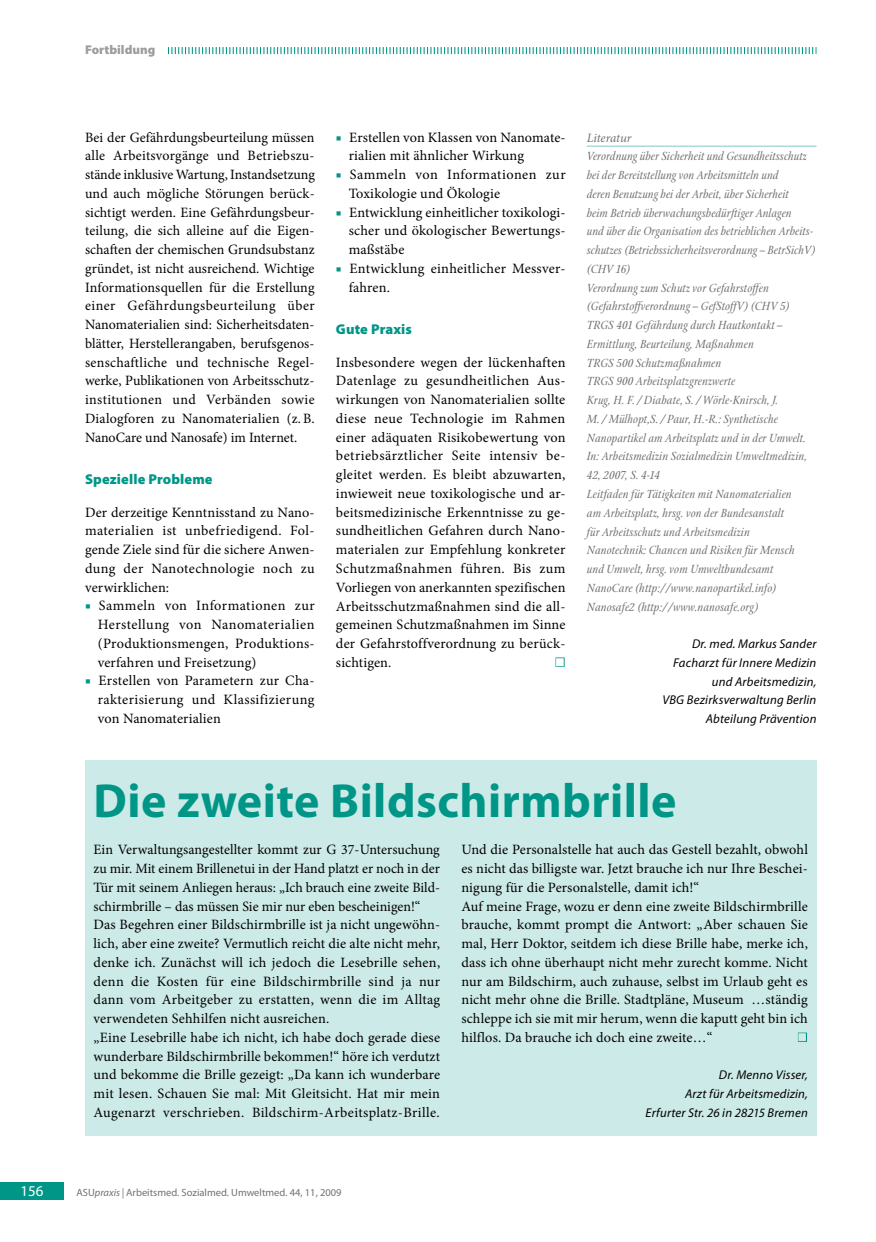
<style>
.page{position:relative;width:876px;height:1242px;background:#fff}
.page>*{position:absolute;margin:0;border:0;box-sizing:border-box;transform-origin:0 0}
.t1{font:700 48px "Myriad Pro";letter-spacing:.01em;color:#009687}
.t2{font:27px "Minion Pro";color:#fff}
.t3{font:27px "Minion Pro";color:#cceae7}
.t4{font:15px "Myriad Pro";color:#fff}
.t5{font:14.25px/18.8px "Minion Pro";letter-spacing:.01em;color:#000;text-align:justify}
.t6{font:900 14.25px "Myriad Pro";letter-spacing:.01em;color:#009687}
.t7{font:italic 12.75px/18.8px "Stone Print";letter-spacing:.005em;color:#707173}
.t8{font:italic 12.75px/18.8px "Myriad Pro";letter-spacing:.015em;color:#000;text-align:right}
.t9{font:900 12.75px "Myriad Pro";color:#9c9d9f}
.t10{font:italic 12.75px "Minion Pro";letter-spacing:-.01em;color:#707173}
.t11{font:10.5px "Myriad Pro";color:#707173}
.s1{font-style:italic;color:#009687}
.s2{font-style:italic}
</style>
<div class="page">
<div style="left:0;top:1182px;width:64px;height:17px;background:#009687"></div>
<div style="left:85px;top:760px;width:731px;height:375px;background:#cceae7"></div>
<div style="left:555px;top:657px;width:10px;height:10px;border:2px solid #009687"></div>
<hr style="left:587px;top:146px;width:229px;height:1px;background:#80cbc3">
<div style="left:798px;top:1032px;width:9px;height:10px;border:2px solid #009687"></div>
<svg style="left:168px;top:47px;width:648px;height:7px"></svg>
<p class="t9" style="left:85px;top:41px;width:72px">Fortbildung</p>
<p class="t5" style="left:85px;top:128px;width:231px">Bei der Gefährdungsbeurteilung müssen alle Arbeitsvorgänge und Betriebszu&shy;stände inklusive Wartung, Instandsetzung und auch mögliche Störungen berück&shy;sichtigt werden. Eine Gefährdungsbeur&shy;teilung, die sich alleine auf die Eigen&shy;schaften der chemischen Grundsubstanz gründet, ist nicht ausreichend. Wichtige Informationsquellen für die Erstellung einer Gefährdungsbeurteilung über Nanomaterialien sind: Sicherheitsdaten&shy;blätter, Herstellerangaben, berufsgenos&shy;senschaftliche und technische Regel&shy;werke, Publikationen von Arbeitsschutz&shy;institutionen und Verbänden sowie Dialogforen zu Nanomaterialien (z. B.<br>NanoCare und Nanosafe) im Internet.</p>
<p class="t6" style="left:85px;top:470px;width:129px">Spezielle Probleme</p>
<p class="t5" style="left:85px;top:503px;width:231px">Der derzeitige Kenntnisstand zu Nano&shy;materialien ist unbefriedigend. Fol&shy;gende Ziele sind für die sichere Anwen&shy;dung der Nanotechnologie noch zu verwirklichen:</p>
<p class="t5" style="left:98px;top:596px;width:218px;text-indent:-13px"><span class="s1">■</span> Sammeln von Informationen zur Herstellung von Nanomaterialien (Produktionsmengen, Produktions&shy;verfahren und Freisetzung)</p>
<p class="t5" style="left:98px;top:671px;width:218px;text-indent:-13px"><span class="s1">■</span> Erstellen von Parametern zur Cha&shy;rakterisierung und Klassifizierung von Nanomaterialien</p>
<p class="t5" style="left:349px;top:128px;width:218px;text-indent:-13px"><span class="s1">■</span> Erstellen von Klassen von Nanomate&shy;rialien mit ähnlicher Wirkung</p>
<p class="t5" style="left:349px;top:165px;width:218px;text-indent:-13px"><span class="s1">■</span> Sammeln von Informationen zur<br>Toxikologie und Ökologie</p>
<p class="t5" style="left:349px;top:203px;width:218px;text-indent:-13px"><span class="s1">■</span> Entwicklung einheitlicher toxikologi&shy;scher und ökologischer Bewertungs&shy;maßstäbe</p>
<p class="t5" style="left:349px;top:259px;width:218px;text-indent:-13px"><span class="s1">■</span> Entwicklung einheitlicher Messver&shy;fahren.</p>
<p class="t6" style="left:336px;top:320px;width:78px">Gute Praxis</p>
<p class="t5" style="left:336px;top:353px;width:231px">Insbesondere wegen der lückenhaften Datenlage zu gesundheitlichen Aus&shy;wirkungen von Nanomaterialien sollte diese neue Technologie im Rahmen einer adäquaten Risikobewertung von betriebsärztlicher Seite intensiv be&shy;gleitet werden. Es bleibt abzuwarten, inwieweit neue toxikologische und ar&shy;beitsmedizinische Erkenntnisse zu ge&shy;sundheitlichen Gefahren durch Nano&shy;materialen zur Empfehlung konkreter Schutzmaßnahmen führen. Bis zum Vorliegen von anerkannten spezifischen Arbeitsschutzmaßnahmen sind die all&shy;gemeinen Schutzmaßnahmen im Sinne der Gefahrstoffverordnung zu berück&shy;sichtigen.</p>
<h2 class="t2" style="left:555px;top:642px;width:12px">■</h2>
<p class="t10" style="left:587px;top:129px;width:46px">Literatur</p>
<p class="t7" style="left:587px;top:147px;width:230px">Verordnung über Sicherheit und Gesundheitsschutz bei der Bereitstellung von Arbeitsmitteln und<br>deren Benutzung bei der Arbeit, über Sicherheit<br>beim Betrieb überwachungsbedürftiger Anlagen<br>und über die Organisation des betrieblichen Arbeits&shy;schutzes (Betriebssicherheitsverordnung – BetrSichV) (CHV 16)<br>Verordnung zum Schutz vor Gefahrstoffen (Gefahrstoffverordnung – GefStoffV) (CHV 5)<br>TRGS 401 Gefährdung durch Hautkontakt – Ermittlung, Beurteilung, Maßnahmen<br>TRGS 500 Schutzmaßnahmen<br>TRGS 900 Arbeitsplatzgrenzwerte<br>Krug, H. F. /Diabate, S. / Wörle-Knirsch, J.<br>M. / Mülhopt,S. / Paur, H.-R.: Synthetische Nanopartikel am Arbeitsplatz und in der Umwelt.<br>In: Arbeitsmedizin Sozialmedizin Umweltmedizin, 42, 2007, S. 4-14<br>Leitfaden für Tätigkeiten mit Nanomaterialien<br>am Arbeitsplatz, hrsg. von der Bundesanstalt<br>für Arbeitsschutz und Arbeitsmedizin<br>Nanotechnik: Chancen und Risiken für Mensch<br>und Umwelt, hrsg. vom Umweltbundesamt NanoCare (http://www.nanopartikel.info)<br>Nanosafe2 (http://www.nanosafe.org)</p>
<p class="t8" style="left:662px;top:634px;width:155px">Dr. med. Markus Sander<br>Facharzt für Innere Medizin und Arbeitsmedizin,<br>VBG Bezirksverwaltung Berlin<br>Abteilung Prävention</p>
<h1 class="t1" style="left:94px;top:769px;width:584px">Die zweite Bildschirmbrille</h1>
<p class="t5" style="left:94px;top:840px;width:348px;text-align:left">Ein Verwaltungsangestellter kommt zur G 37-Untersuchung zu mir. Mit einem Brillenetui in der Hand platzt er noch in der Tür mit seinem Anliegen heraus: „Ich brauch eine zweite Bild&shy;schirmbrille – das müssen Sie mir nur eben bescheinigen!“ Das Begehren einer Bildschirmbrille ist ja nicht ungewöhn&shy;lich, aber eine zweite? Vermutlich reicht die alte nicht mehr, denke ich. Zunächst will ich jedoch die Lesebrille sehen, denn die Kosten für eine Bildschirmbrille sind ja nur dann vom Arbeitgeber zu erstatten, wenn die im Alltag verwendeten Sehhilfen nicht ausreichen.<br>„Eine Lesebrille habe ich nicht, ich habe doch gerade diese wunderbare Bildschirmbrille bekommen!“ höre ich verdutzt und bekomme die Brille gezeigt: „Da kann ich wunderbare mit lesen. Schauen Sie mal: Mit Gleitsicht. Hat mir mein Augenarzt verschrieben. Bildschirm-Arbeitsplatz-Brille.</p>
<p class="t5" style="left:461px;top:840px;width:348px;text-align:left">Und die Personalstelle hat auch das Gestell bezahlt, obwohl es nicht das billigste war. Jetzt brauche ich nur Ihre Beschei&shy;nigung für die Personalstelle, damit ich!“<br>Auf meine Frage, wozu er denn eine zweite Bildschirmbrille brauche, kommt prompt die Antwort: „Aber schauen Sie mal, Herr Doktor, seitdem ich diese Brille habe, merke ich, dass ich ohne überhaupt nicht mehr zurecht komme. Nicht nur am Bildschirm, auch zuhause, selbst im Urlaub geht es nicht mehr ohne die Brille. Stadtpläne, Museum …ständig schleppe ich sie mit mir herum, wenn die kaputt geht bin ich hilflos. Da brauche ich doch eine zweite…“</p>
<h2 class="t3" style="left:797px;top:1017px;width:12px">■</h2>
<p class="t8" style="left:646px;top:1065px;width:164px">Dr. Menno Visser,<br>Arzt für Arbeitsmedizin,<br>Erfurter Str. 26 in 28215 Bremen</p>
<p class="t4" style="left:20px;top:1181px;width:25px">156</p>
<p class="t11" style="left:77px;top:1186px;width:267px">ASU<span class="s2">praxis |</span> Arbeitsmed. Sozialmed. Umweltmed. 44, 11, 2009</p>
</div>
